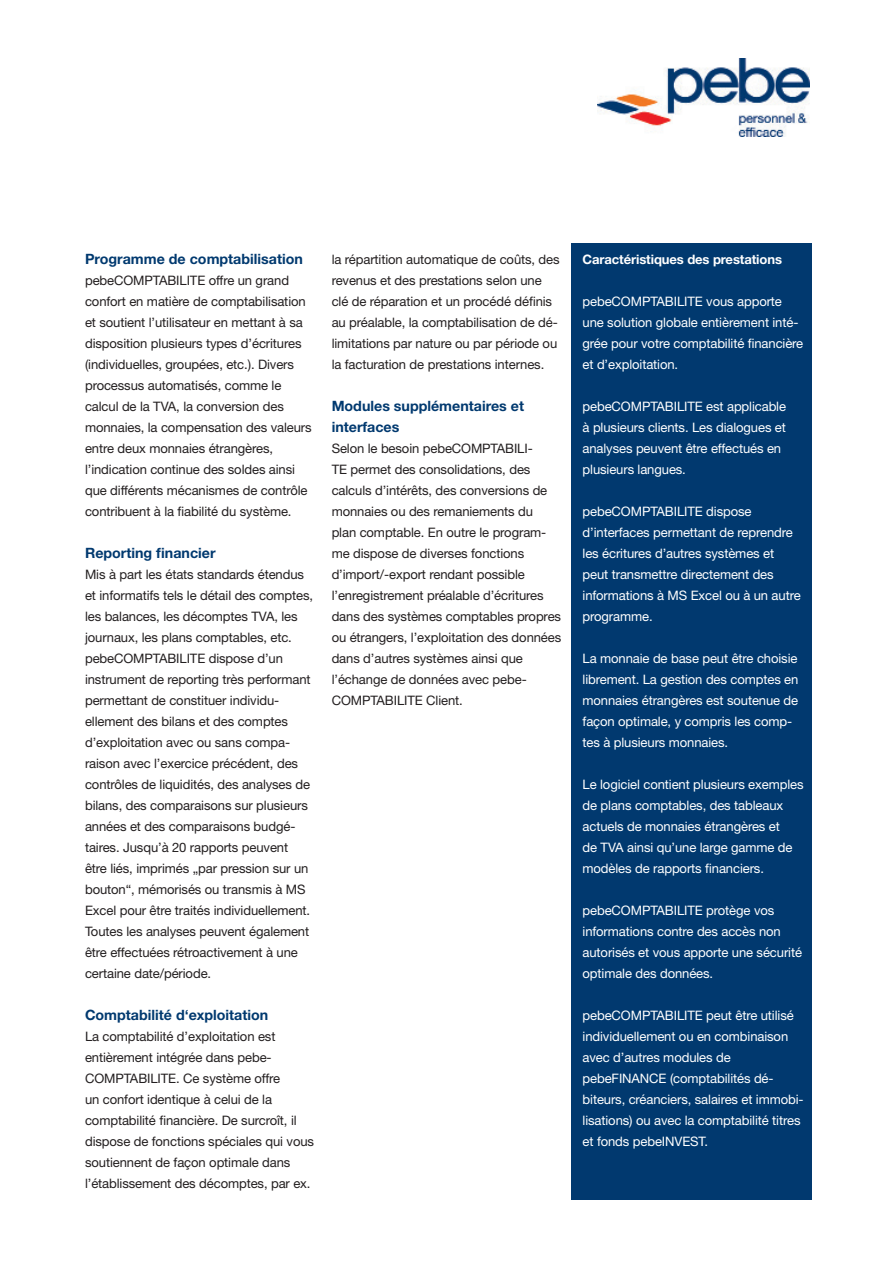
<style>
.page{position:relative;width:893px;height:1263px;background:#fff}
.page>*{position:absolute;margin:0;border:0;box-sizing:border-box;transform-origin:0 0}
.Untertitel{font:700 14.25px/21px "Helvetica Neue LT Std";color:#01396f}
.Grundtext{font:13.05px/21px "Helvetica Neue LT Std";letter-spacing:-.01em;color:#231f20}
.Grundtext-2{font:13.05px/21px "Helvetica Neue LT Std";letter-spacing:-.01em;color:#fff}
.Grundtext-3{font:700 13.05px "Helvetica Neue LT Std";letter-spacing:-.01em;color:#fff}
</style>
<div class="page">
<div style="left:571px;top:243px;width:240px;height:956px;background:#01396f"></div>
<img style="left:597px;top:58px;width:212px;height:79px">
<p class="Untertitel" style="left:85px;top:248px;width:219px">Programme de comptabilisation</p>
<p class="Grundtext" style="left:85px;top:270px;width:228px">pebeCOMPTABILITE offre un grand confort en matière de comptabilisation et soutient l’utilisateur en mettant à sa disposition plusieurs types d’écritures (individuelles, groupées, etc.). Divers processus automatisés, comme le calcul de la TVA, la conversion des monnaies, la compensation des valeurs entre deux monnaies étrangères, l’indication continue des soldes ainsi que différents mécanismes de contrôle contribuent à la fiabilité du système.</p>
<p class="Untertitel" style="left:85px;top:542px;width:132px">Reporting financier</p>
<p class="Grundtext" style="left:85px;top:564px;width:230px">Mis à part les états standards étendus et informatifs tels le détail des comptes, les balances, les décomptes TVA, les journaux, les plans comptables, etc. pebeCOMPTABILITE dispose d’un instrument de reporting très performant permettant de constituer individu&shy;ellement des bilans et des comptes d’exploitation avec ou sans compa&shy;raison avec l’exercice précédent, des contrôles de liquidités, des analyses de bilans, des comparaisons sur plusieurs années et des comparaisons budgé&shy;taires. Jusqu’à 20 rapports peuvent être liés, imprimés „par pression sur un bouton“, mémorisés ou transmis à MS Excel pour être traités individuellement.<br>Toutes les analyses peuvent également être effectuées rétroactivement à une certaine date/période.</p>
<p class="Untertitel" style="left:85px;top:1004px;width:185px">Comptabilité d‘exploitation</p>
<p class="Grundtext" style="left:85px;top:1026px;width:231px">La comptabilité d’exploitation est entièrement intégrée dans pebe-COMPTABILITE. Ce système offre<br>un confort identique à celui de la comptabilité financière. De surcroît, il dispose de fonctions spéciales qui vous soutiennent de façon optimale dans l’établissement des décomptes, par ex.</p>
<p class="Grundtext" style="left:332px;top:249px;width:229px">la répartition automatique de coûts, des revenus et des prestations selon une clé de réparation et un procédé définis au préalable, la comptabilisation de dé&shy;limitations par nature ou par période ou la facturation de prestations internes.</p>
<p class="Untertitel" style="left:332px;top:395px;width:194px">Modules supplémentaires et interfaces</p>
<p class="Grundtext" style="left:332px;top:438px;width:231px">Selon le besoin pebeCOMPTABILI-<br>TE permet des consolidations, des calculs d’intérêts, des conversions de monnaies ou des remaniements du<br>plan comptable. En outre le program&shy;me dispose de diverses fonctions d’import/-export rendant possible l’enregistrement préalable d’écritures dans des systèmes comptables propres ou étrangers, l’exploitation des données dans d’autres systèmes ainsi que l’échange de données avec pebe-COMPTABILITE Client.</p>
<p class="Grundtext-3" style="left:583px;top:251px;width:201px">Caractéristiques des prestations</p>
<p class="Grundtext-2" style="left:583px;top:291px;width:222px">pebeCOMPTABILITE vous apporte une solution globale entièrement inté&shy;grée pour votre comptabilité financière et d’exploitation.</p>
<p class="Grundtext-2" style="left:583px;top:396px;width:205px">pebeCOMPTABILITE est applicable à plusieurs clients. Les dialogues et analyses peuvent être effectués en plusieurs langues.</p>
<p class="Grundtext-2" style="left:583px;top:501px;width:220px">pebeCOMPTABILITE dispose d’interfaces permettant de reprendre les écritures d’autres systèmes et peut transmettre directement des informations à MS Excel ou à un autre programme.</p>
<p class="Grundtext-2" style="left:583px;top:648px;width:217px">La monnaie de base peut être choisie librement. La gestion des comptes en monnaies étrangères est soutenue de façon optimale, y compris les comp&shy;tes à plusieurs monnaies.</p>
<p class="Grundtext-2" style="left:583px;top:774px;width:223px">Le logiciel contient plusieurs exemples de plans comptables, des tableaux actuels de monnaies étrangères et<br>de TVA ainsi qu’une large gamme de modèles de rapports financiers.</p>
<p class="Grundtext-2" style="left:583px;top:900px;width:221px">pebeCOMPTABILITE protège vos informations contre des accès non autorisés et vous apporte une sécurité optimale des données.</p>
<p class="Grundtext-2" style="left:583px;top:1005px;width:223px">pebeCOMPTABILITE peut être utilisé individuellement ou en combinaison avec d’autres modules de pebeFINANCE (comptabilités dé&shy;biteurs, créanciers, salaires et immobi&shy;lisations) ou avec la comptabilité titres et fonds pebeINVEST.</p>
</div>
